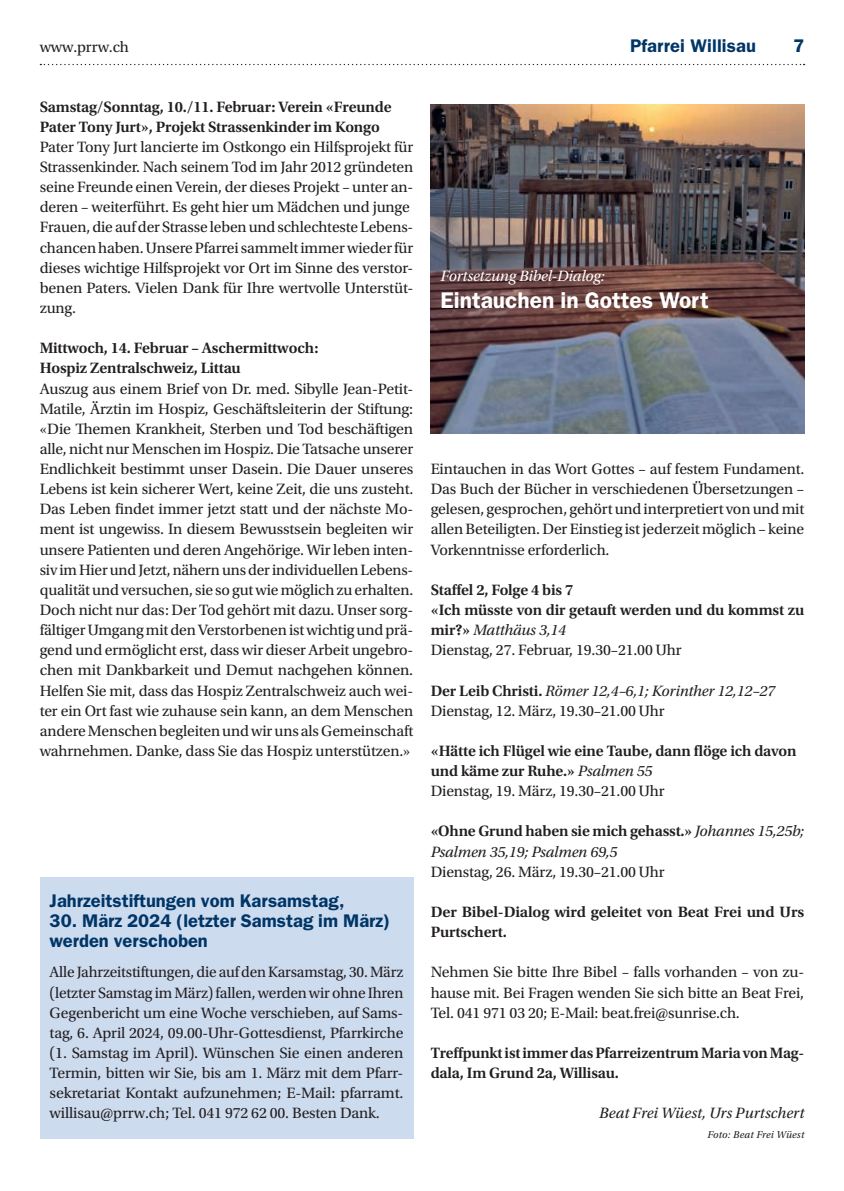
<style>
.page{position:relative;width:844px;height:1191px;background:#fff}
.page>*{position:absolute;margin:0;border:0;box-sizing:border-box;transform-origin:0 0}
.t1{font:600 22.75px "ITC Franklin Gothic Std";color:#fff}
.t2{font:600 18.38px/20.1px "ITC Franklin Gothic Std";color:#003667}
.t3{font:15.75px/20.1px "Utopia Std";letter-spacing:-.01em;color:#231f20;text-align:justify}
.t4{font:600 15.75px/20.1px "Utopia Std";letter-spacing:-.01em;color:#231f20}
.t5{font:italic 15.75px/20.1px "Utopia Std";letter-spacing:-.01em;color:#231f20}
.t6{font:italic 15.75px "Utopia Std";letter-spacing:-.01em;color:#fff}
.t7{font:italic 10.5px "Utopia Std";letter-spacing:.015em;color:#231f20}
.s1{font-weight:400;font-style:italic}
.s2{font-weight:400}
.s3{font-weight:600;font-style:normal}
.s4{font-style:normal}
</style>
<div class="page">
<svg style="left:40px;top:64px;width:764px;height:1px"></svg>
<div style="left:40px;top:876px;width:373px;height:262px;background:#cddbef"></div>
<img style="left:430px;top:104px;width:374px;height:330px">
<p class="t3" style="left:40px;top:37px;width:91px">www.prrw.ch</p>
<p class="t2" style="left:630px;top:36px;width:127px">Pfarrei Willisau</p>
<p class="t2" style="left:793px;top:36px;width:13px">7</p>
<p class="t4" style="left:40px;top:97px;width:353px">Samstag/Sonntag, 10./11. Februar: Verein «Freunde<br>Pater Tony Jurt», Projekt Strassenkinder im Kongo</p>
<p class="t3" style="left:40px;top:137px;width:375px;text-align:left">Pater Tony Jurt lancierte im Ostkongo ein Hilfsprojekt für Strassenkinder. Nach seinem Tod im Jahr 2012 gründeten seine Freunde einen Verein, der dieses Projekt – unter an&shy;deren – weiterführt. Es geht hier um Mädchen und junge Frauen, die auf der Strasse leben und schlechteste Lebens&shy;chancen haben. Unsere Pfarrei sammelt immer wieder für dieses wichtige Hilfsprojekt vor Ort im Sinne des verstor&shy;benen Paters. Vielen Dank für Ihre wertvolle Unterstüt&shy;zung.</p>
<p class="t4" style="left:40px;top:338px;width:280px">Mittwoch, 14. Februar – Aschermittwoch:<br>Hospiz Zentralschweiz, Littau</p>
<p class="t3" style="left:40px;top:378px;width:375px">Auszug aus einem Brief von Dr. med. Sibylle Jean-Petit-Matile, Ärztin im Hospiz, Geschäftsleiterin der Stiftung: «Die Themen Krankheit, Sterben und Tod beschäftigen alle, nicht nur Menschen im Hospiz. Die Tatsache unserer Endlichkeit bestimmt unser Dasein. Die Dauer unseres Lebens ist kein sicherer Wert, keine Zeit, die uns zusteht.<br>Das Leben findet immer jetzt statt und der nächste Mo&shy;ment ist ungewiss. In diesem Bewusstsein begleiten wir unsere Patienten und deren Angehörige. Wir leben inten&shy;siv im Hier und Jetzt, nähern uns der individuellen Lebens&shy;qualität und versuchen, sie so gut wie möglich zu erhalten.<br>Doch nicht nur das: Der Tod gehört mit dazu. Unser sorg&shy;fältiger Umgang mit den Verstorbenen ist wichtig und prä&shy;gend und ermöglicht erst, dass wir dieser Arbeit ungebro&shy;chen mit Dankbarkeit und Demut nachgehen können.<br>Helfen Sie mit, dass das Hospiz Zentralschweiz auch wei&shy;ter ein Ort fast wie zuhause sein kann, an dem Menschen andere Menschen begleiten und wir uns als Gemeinschaft wahrnehmen. Danke, dass Sie das Hospiz unterstützen.»</p>
<p class="t2" style="left:50px;top:890px;width:296px">Jahrzeitstiftungen vom Karsamstag,</p>
<p class="t2" style="left:50px;top:910px;width:342px">30. März 2024 (letzter Samstag im März) werden verschoben</p>
<p class="t3" style="left:50px;top:962px;width:355px">Alle Jahrzeitstiftungen, die auf den Karsamstag, 30. März (letzter Samstag im März) fallen, werden wir ohne Ihren Gegenbericht um eine Woche verschieben, auf Sams&shy;tag, 6. April 2024, 09.00-Uhr-Gottesdienst, Pfarrkirche (1. Samstag im April). Wünschen Sie einen anderen Termin, bitten wir Sie, bis am 1. März mit dem Pfarr&shy;sekretariat Kontakt aufzunehmen; E-Mail: pfarramt. willisau@prrw.ch; Tel. 041 972 62 00. Besten Dank.</p>
<p class="t6" style="left:440px;top:267px;width:165px">Fortsetzung Bibel-Dialog:</p>
<h1 class="t1" style="left:440px;top:287px;width:269px">Eintauchen in Gottes Wort</h1>
<p class="t3" style="left:430px;top:459px;width:375px">Eintauchen in das Wort Gottes – auf festem Fundament.<br>Das Buch der Bücher in verschiedenen Übersetzungen – gelesen, gesprochen, gehört und interpretiert von und mit allen Beteiligten. Der Einstieg ist jederzeit möglich – keine Vorkenntnisse erforderlich.</p>
<p class="t4" style="left:430px;top:580px;width:375px">Staffel 2, Folge 4 bis 7<br>«Ich müsste von dir getauft werden und du kommst zu mir?» <span class="s1">Matthäus 3,14<br></span><span class="s2">Dienstag, 27. Februar, 19.30–21.00 Uhr</span></p>
<p class="t5" style="left:430px;top:680px;width:346px"><span class="s3">Der Leib Christi.</span> Römer 12,4–6,1; Korinther 12,12–27<br><span class="s4">Dienstag, 12. März, 19.30–21.00 Uhr</span></p>
<p class="t4" style="left:430px;top:741px;width:367px">«Hätte ich Flügel wie eine Taube, dann flöge ich davon und käme zur Ruhe.» <span class="s1">Psalmen 55<br></span><span class="s2">Dienstag, 19. März, 19.30–21.00 Uhr</span></p>
<p class="t5" style="left:430px;top:821px;width:375px"><span class="s3">«Ohne Grund haben sie mich gehasst.»</span> Johannes 15,25b;<br>Psalmen 35,19; Psalmen 69,5</p>
<p class="t3" style="left:430px;top:862px;width:235px">Dienstag, 26. März, 19.30–21.00 Uhr</p>
<p class="t4" style="left:430px;top:902px;width:375px">Der Bibel-Dialog wird geleitet von Beat Frei und Urs<br>Purtschert.</p>
<p class="t3" style="left:430px;top:962px;width:375px">Nehmen Sie bitte Ihre Bibel – falls vorhanden – von zu&shy;hause mit. Bei Fragen wenden Sie sich bitte an Beat Frei, Tel. 041 971 03 20; E-Mail: beat.frei@sunrise.ch.</p>
<p class="t4" style="left:430px;top:1043px;width:375px">Treffpunkt ist immer das Pfarreizentrum Maria von Mag&shy;dala, Im Grund 2a, Willisau.</p>
<p class="t5" style="left:599px;top:1103px;width:206px">Beat Frei Wüest, Urs Purtschert</p>
<p class="t7" style="left:707px;top:1129px;width:98px">Foto: Beat Frei Wüest</p>
</div>
